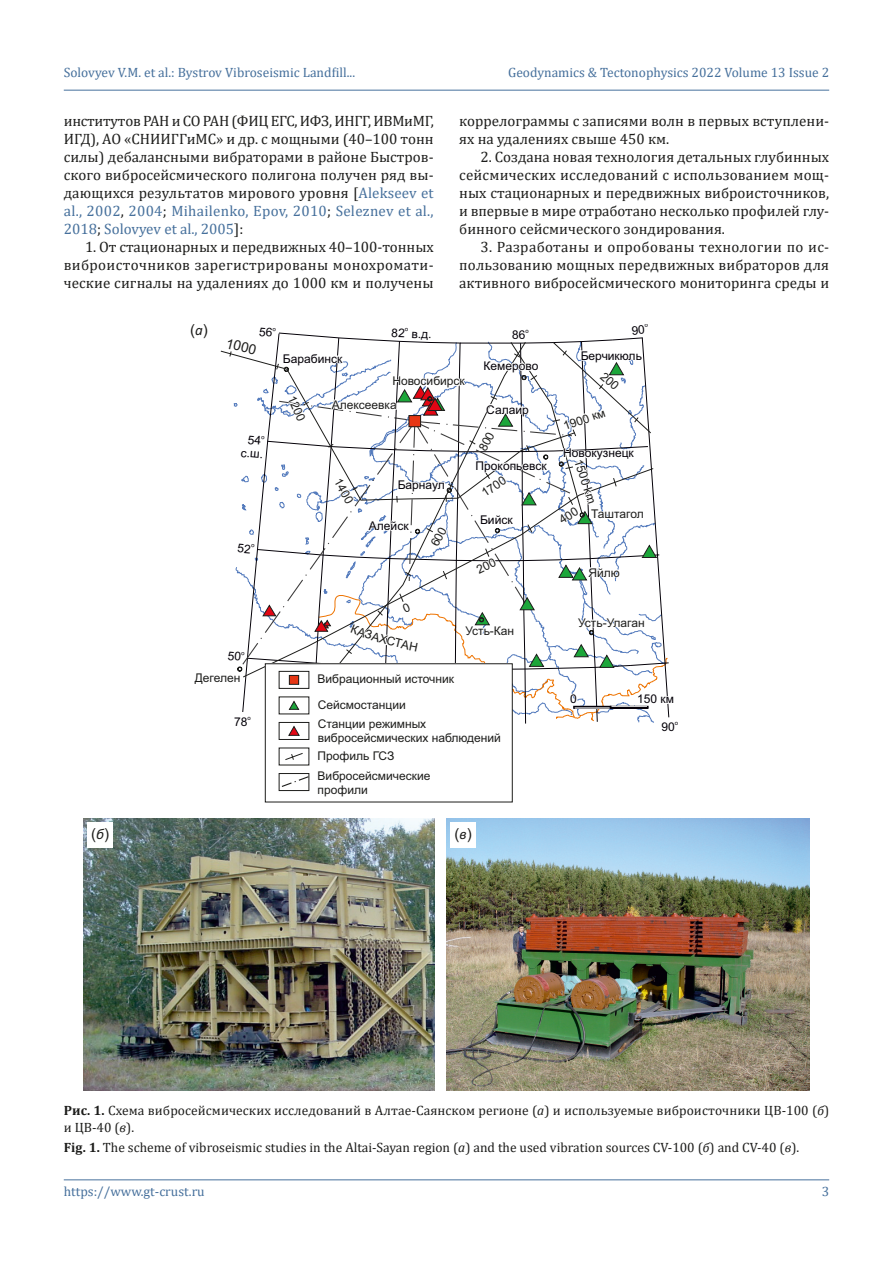
<style>
.page{position:relative;width:893px;height:1263px;background:#fff}
.page>*{position:absolute;margin:0;border:0;box-sizing:border-box;transform-origin:0 0}
.t1{font:16.65px "Arial";color:#040008}
.t2{font:15px/18px "Cambria";color:#1d1d1b;text-align:justify}
.t3{font:15px "Arial";color:#1d1d1b}
.t4{font:13.8px "Arial";color:#1d1d1b}
.t5{font:13.5px/16.2px "Cambria";color:#1d1d1b}
.t6{font:13.5px "Cambria";color:#46709c}
.t7{font:12px/13.4px "Arial";color:#1d1d1b}
.t8{font:12px/13.4px "Arial";color:#040008;text-align:center}
.t9{font:8.25px "Arial";color:#040008}
.t10{font:6px "Arial";color:#040008}
.s1{color:#46709c}
.s2{font-family:"Calibri";font-style:italic}
.s3{font-weight:700}
.s4{font-style:italic}
</style>
<div class="page">
<hr style="left:64px;top:1179px;width:765px;height:1px;background:#46709c">
<hr style="left:64px;top:90px;width:765px;height:1px;background:#46709c">
<img style="left:447px;top:818px;width:362px;height:272px">
<img style="left:84px;top:818px;width:351px;height:272px">
<svg style="left:285px;top:753px;width:18px;height:7px"></svg>
<svg style="left:278px;top:775px;width:32px;height:14px"></svg>
<div style="left:279px;top:722px;width:30px;height:18px;border:1px solid #1d1d1b"></div>
<div style="left:279px;top:773px;width:30px;height:18px;border:1px solid #1d1d1b"></div>
<div style="left:87px;top:822px;width:26px;height:25px;background:#fff"></div>
<div style="left:451px;top:822px;width:25px;height:25px;background:#fff"></div>
<svg style="left:228px;top:332px;width:442px;height:407px"></svg>
<p class="t6" style="left:64px;top:65px;width:293px">Solovyev V.M. et al.: Bystrov Vibroseismic Landfill...</p>
<p class="t6" style="left:508px;top:65px;width:323px">Geodynamics &amp; Tectonophysics 2022 Volume 13 Issue 2</p>
<p class="t2" style="left:64px;top:112px;width:371px">институтов РАН и СО РАН (ФИЦ ЕГС, ИФЗ, ИНГГ, ИВМиМГ, ИГД), АО «СНИИГГиМС» и др. с мощными (40–100 тонн силы) дебалансными вибраторами в районе Быстров&shy;ского вибросейсмического полигона получен ряд вы&shy;дающихся результатов мирового уровня [<span class="s1">Alekseev et al., 2002</span>, <span class="s1">2004</span>; <span class="s1">Mihailenko, Epov, 2010</span>; <span class="s1">Seleznev et al., 2018</span>; <span class="s1">Solovyev et al., 2005</span>]:</p>
<p class="t2" style="left:64px;top:238px;width:371px;text-indent:21px">1. От стационарных и передвижных 40–100-тонных виброисточников зарегистрированы монохромати&shy;ческие сигналы на удалениях до 1000 км и получены</p>
<p class="t3" style="left:190px;top:319px;width:19px">(<span class="s2">а</span>)</p>
<p class="t4" style="left:229px;top:334px;width:32px;rotate:14deg">1000</p>
<p class="t8" style="left:283px;top:352px;width:61px">Барабинск</p>
<p class="t8" style="left:392px;top:326px;width:42px;rotate:2deg">82 в.д.</p>
<p class="t2" style="left:459px;top:112px;width:371px">коррелограммы с записями волн в первых вступлени&shy;ях на удалениях свыше 450 км.</p>
<p class="t2" style="left:459px;top:148px;width:371px;text-indent:21px">2. Создана новая технология детальных глубинных сейсмических исследований с использованием мощ&shy;ных стационарных и передвижных виброисточников, и впервые в мире отработано несколько профилей глу&shy;бинного сейсмического зондирования.</p>
<p class="t2" style="left:459px;top:238px;width:372px;text-indent:21px">3. Разработаны и опробованы технологии по ис&shy;пользованию мощных передвижных вибраторов для активного вибросейсмического мониторинга среды и</p>
<p class="t8" style="left:483px;top:359px;width:56px">Кемерово</p>
<p class="t8" style="left:581px;top:349px;width:63px">Берчикюль</p>
<p class="t8" style="left:243px;top:432px;width:24px;rotate:5deg">54 с.ш.</p>
<p class="t7" style="left:195px;top:671px;width:47px">Дегелен</p>
<p class="t7" style="left:297px;top:393px;width:28px;rotate:66deg">1200</p>
<p class="t7" style="left:392px;top:374px;width:74px">Новосибирск</p>
<p class="t7" style="left:332px;top:398px;width:67px">Алексеевка</p>
<p class="t8" style="left:486px;top:403px;width:44px">Салаир</p>
<p class="t8" style="left:476px;top:459px;width:73px">Прокопьевск</p>
<p class="t7" style="left:343px;top:476px;width:28px;rotate:61deg">1400</p>
<p class="t7" style="left:479px;top:488px;width:28px;rotate:-34deg">1700</p>
<p class="t8" style="left:398px;top:478px;width:49px">Барнаул</p>
<p class="t8" style="left:369px;top:519px;width:41px">Алейск</p>
<p class="t8" style="left:480px;top:513px;width:34px">Бийск</p>
<p class="t7" style="left:465px;top:624px;width:50px">Усть-Кан</p>
<p class="t7" style="left:318px;top:666px;width:138px;line-height:25.7px">Вибрационный источник<br>Сейсмостанции</p>
<p class="t7" style="left:562px;top:420px;width:45px;rotate:-19deg">1900 км</p>
<p class="t8" style="left:563px;top:446px;width:72px">Новокузнецк</p>
<p class="t7" style="left:585px;top:457px;width:48px;rotate:72deg">1500 km</p>
<p class="t7" style="left:591px;top:507px;width:54px">Таштагол</p>
<p class="t7" style="left:588px;top:565px;width:33px">Яйлю</p>
<p class="t7" style="left:578px;top:616px;width:68px">Усть-Улаган</p>
<p class="t8" style="left:570px;top:692px;width:8px">0</p>
<p class="t8" style="left:637px;top:692px;width:38px">150 км</p>
<p class="t10" style="left:247px;top:713px;width:5px">о</p>
<p class="t8" style="left:234px;top:715px;width:15px">78</p>
<p class="t10" style="left:675px;top:719px;width:5px">о</p>
<p class="t8" style="left:661px;top:720px;width:15px">90</p>
<p class="t7" style="left:318px;top:717px;width:185px">Станции режимных вибросейсмических наблюдений</p>
<p class="t7" style="left:318px;top:769px;width:114px">Вибросейсмические профили</p>
<p class="t9" style="left:398px;top:722px;width:6px">о</p>
<p class="t1" style="left:379px;top:722px;width:20px">82</p>
<p class="t7" style="left:317px;top:749px;width:78px">Профиль ГСЗ</p>
<p class="t3" style="left:91px;top:823px;width:20px">(<span class="s2">б</span>)</p>
<p class="t3" style="left:455px;top:823px;width:19px">(<span class="s2">в</span>)</p>
<p class="t5" style="left:64px;top:1103px;width:767px"><span class="s3">Рис. 1.</span> Схема вибросейсмических исследований в Алтае-Саянском регионе (<span class="s4">а</span>) и используемые виброисточники ЦВ-100 (<span class="s4">б</span>) и ЦВ-40 (<span class="s4">в</span>).</p>
<p class="t5" style="left:64px;top:1139px;width:737px"><span class="s3">Fig. 1.</span> The scheme of vibroseismic studies in the Altai-Sayan region (<span class="s4">а</span>) and the used vibration sources CV-100 (<span class="s4">б</span>) and CV-40 (<span class="s4">в</span>).</p>
<p class="t6" style="left:64px;top:1183px;width:142px">https://www.gt-crust.ru</p>
<p class="t6" style="left:822px;top:1183px;width:9px">3</p>
</div>
